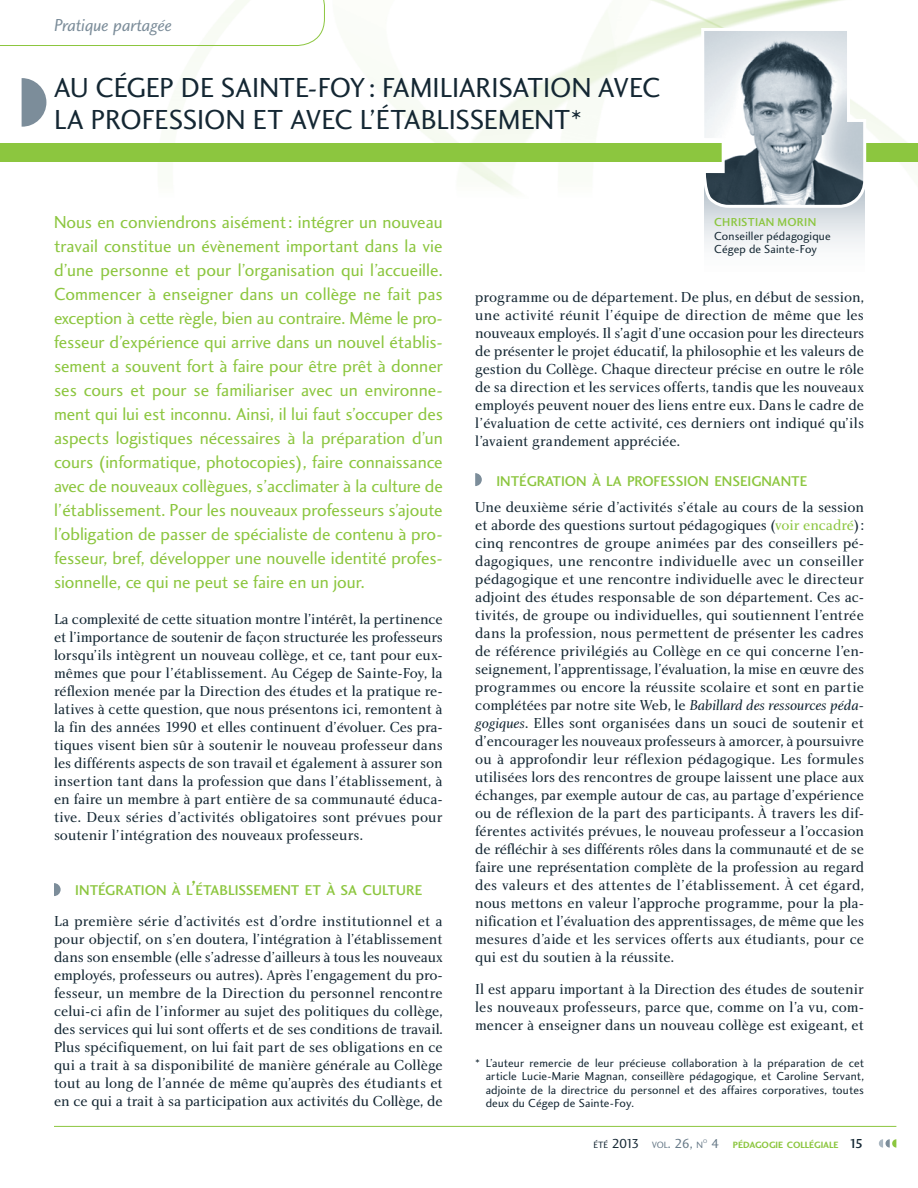
<style>
.page{position:relative;width:918px;height:1188px;background:#fff}
.page>*{position:absolute;margin:0;border:0;box-sizing:border-box;transform-origin:0 0}
.t1{font:28.5px/31.5px "Charlotte Sans Book Plain";color:#142733}
.t2{font:18px/24px "Charlotte Sans Book Plain";color:#8cc63f;text-align:justify}
.t3{font:18px "Charlotte Sans Book Italic Plain";letter-spacing:-.015em;color:#7c8d9a}
.t4{font:15px/18px "Charlotte Book Plain";color:#142733;text-align:justify}
.t5{font:14.7px "Charlotte Sans Medium Plain";color:#8cc63f}
.t6{font:13.5px "Charlotte Sans Book Plain";letter-spacing:-.1em;color:#142733}
.t7{font:12px/13.5px "Charlotte Sans Book Plain";letter-spacing:.01em;color:#142733}
.t8{font:12px "Charlotte Sans Medium Plain";letter-spacing:.02em;color:#8cc63f}
.t9{font:9.45px "Charlotte Sans Bold Plain";color:#8cc63f}
.t10{font:5.55px "Charlotte Sans Book Plain";color:#687a88}
.s1{font-size:21px}
.s2{color:#8cc63f}
.s3{font-family:"Charlotte Book Italic Plain"}
.s4{font-size:9.45px}
.s5{font-size:9.45px;color:#687a88}
.s6{color:#687a88}
.s7{font-family:"Charlotte Sans Book Plain";font-size:13.5px;color:#687a88}
.s8{font-family:"Charlotte Sans Medium Plain";font-size:13.5px;color:#142733}
</style>
<div class="page">
<img style="left:0;top:0;width:918px;height:193px">
<div style="left:0;top:144px;width:918px;height:18px;background:#8cc63f"></div>
<svg style="left:704px;top:209px;width:161px;height:38px"></svg>
<svg style="left:0;top:0;width:325px;height:46px"></svg>
<svg style="left:22px;top:78px;width:24px;height:49px"></svg>
<svg style="left:700px;top:26px;width:168px;height:183px"></svg>
<svg style="left:54px;top:883px;width:7px;height:13px"></svg>
<svg style="left:475px;top:473px;width:7px;height:13px"></svg>
<hr style="left:54px;top:1126px;width:842px;height:1px;background:#8cc63f">
<svg style="left:879px;top:1139px;width:17px;height:9px"></svg>
<p class="t3" style="left:54px;top:18px;width:119px">Pratique partagée</p>
<h1 class="t1" style="left:54px;top:75px;width:608px">AU CÉGEP DE SAINTE-FOY : FAMILIARISATION AVEC<br>LA PROFESSION ET AVEC L’ÉTABLISSEMENT*</h1>
<p class="t2" style="left:54px;top:212px;width:390px">Nous en conviendrons aisément : intégrer un nouveau travail constitue un évènement important dans la vie d’une personne et pour l’organisation qui l’accueille.<br>Commencer à enseigner dans un collège ne fait pas exception à cette règle, bien au contraire. Même le pro&shy;fesseur d’expérience qui arrive dans un nouvel établis&shy;sement a souvent fort à faire pour être prêt à donner ses cours et pour se familiariser avec un environne&shy;ment qui lui est inconnu. Ainsi, il lui faut s’occuper des aspects logistiques nécessaires à la préparation d’un cours (informatique, photocopies), faire connaissance avec de nouveaux collègues, s’acclimater à la culture de l’établissement. Pour les nouveaux professeurs s’ajoute l’obligation de passer de spécialiste de contenu à pro&shy;fesseur, bref, développer une nouvelle identité profes&shy;sionnelle, ce qui ne peut se faire en un jour.</p>
<p class="t4" style="left:54px;top:611px;width:390px">La complexité de cette situation montre l’intérêt, la pertinence et l’importance de soutenir de façon structurée les professeurs lorsqu’ils intègrent un nouveau collège, et ce, tant pour eux&shy;mêmes que pour l’établissement. Au Cégep de Sainte-Foy, la réflexion menée par la Direction des études et la pratique re&shy;latives à cette question, que nous présentons ici, remontent à la fin des années 1990 et elles continuent d’évoluer. Ces pra&shy;tiques visent bien sûr à soutenir le nouveau professeur dans les différents aspects de son travail et également à assurer son insertion tant dans la profession que dans l’établissement, à en faire un membre à part entière de sa communauté éduca&shy;tive. Deux séries d’activités obligatoires sont prévues pour soutenir l’intégration des nouveaux professeurs.</p>
<p class="t5" style="left:75px;top:885px;width:348px">INTÉGRATION À L<span class="s1">’</span>ÉTABLISSEMENT ET À SA CULTURE</p>
<p class="t4" style="left:54px;top:913px;width:390px">La première série d’activités est d’ordre institutionnel et a pour objectif, on s’en doutera, l’intégration à l’établissement dans son ensemble (elle s’adresse d’ailleurs à tous les nouveaux employés, professeurs ou autres). Après l’engagement du pro&shy;fesseur, un membre de la Direction du personnel rencontre celui-ci afin de l’informer au sujet des politiques du collège, des services qui lui sont offerts et de ses conditions de travail.<br>Plus spécifiquement, on lui fait part de ses obligations en ce qui a trait à sa disponibilité de manière générale au Collège tout au long de l’année de même qu’auprès des étudiants et en ce qui a trait à sa participation aux activités du Collège, de</p>
<p class="t8" style="left:714px;top:217px;width:104px">CHRISTIAN MORIN</p>
<p class="t7" style="left:714px;top:230px;width:118px">Conseiller pédagogique<br>Cégep de Sainte-Foy</p>
<p class="t4" style="left:475px;top:289px;width:390px">programme ou de département. De plus, en début de session, une activité réunit l’équipe de direction de même que les nouveaux employés. Il s’agit d’une occasion pour les directeurs de présenter le projet éducatif, la philosophie et les valeurs de gestion du Collège. Chaque directeur précise en outre le rôle de sa direction et les services offerts, tandis que les nouveaux employés peuvent nouer des liens entre eux. Dans le cadre de l’évaluation de cette activité, ces derniers ont indiqué qu’ils l’avaient grandement appréciée.</p>
<p class="t5" style="left:496px;top:475px;width:312px">INTÉGRATION À LA PROFESSION ENSEIGNANTE</p>
<p class="t4" style="left:475px;top:500px;width:390px">Une deuxième série d’activités s’étale au cours de la session et aborde des questions surtout pédagogiques (<span class="s2">voir encadré</span>) : cinq rencontres de groupe animées par des conseillers pé&shy;dagogiques, une rencontre individuelle avec un conseiller pédagogique et une rencontre individuelle avec le directeur adjoint des études responsable de son département. Ces ac&shy;tivités, de groupe ou individuelles, qui soutiennent l’entrée dans la profession, nous permettent de présenter les cadres de référence privilégiés au Collège en ce qui concerne l’en&shy;seignement, l’apprentissage, l’évaluation, la mise en œuvre des programmes ou encore la réussite scolaire et sont en partie complétées par notre site Web, le <span class="s3">Babillard des ressources péda&shy;gogiques</span>. Elles sont organisées dans un souci de soutenir et d’encourager les nouveaux professeurs à amorcer, à poursuivre ou à approfondir leur réflexion pédagogique. Les formules utilisées lors des rencontres de groupe laissent une place aux échanges, par exemple autour de cas, au partage d’expérience ou de réflexion de la part des participants. À travers les dif&shy;férentes activités prévues, le nouveau professeur a l’occasion de réfléchir à ses différents rôles dans la communauté et de se faire une représentation complète de la profession au regard des valeurs et des attentes de l’établissement. À cet égard, nous mettons en valeur l’approche programme, pour la pla&shy;nification et l’évaluation des apprentissages, de même que les mesures d’aide et les services offerts aux étudiants, pour ce qui est du soutien à la réussite.</p>
<p class="t4" style="left:475px;top:981px;width:390px">Il est apparu important à la Direction des études de soutenir les nouveaux professeurs, parce que, comme on l’a vu, com&shy;mencer à enseigner dans un nouveau collège est exigeant, et</p>
<p class="t7" style="left:486px;top:1057px;width:380px;text-align:justify;text-indent:-10px">* L’auteur remercie de leur précieuse collaboration à la préparation de cet article Lucie-Marie Magnan, conseillère pédagogique, et Caroline Servant, adjointe de la directrice du personnel et des affaires corporatives, toutes deux du Cégep de Sainte-Foy.</p>
<p class="t6" style="left:593px;top:1138px;width:111px"><span class="s4">ÉTÉ</span> 2013 <span class="s5">VOL</span><span class="s6">. 26,</span> <span class="s5">N</span></p>
<p class="t10" style="left:703px;top:1139px;width:6px">O</p>
<p class="t9" style="left:711px;top:1141px;width:154px"><span class="s7">4</span> PÉDAGOGIE COLLÉGIALE <span class="s8">15</span></p>
</div>
